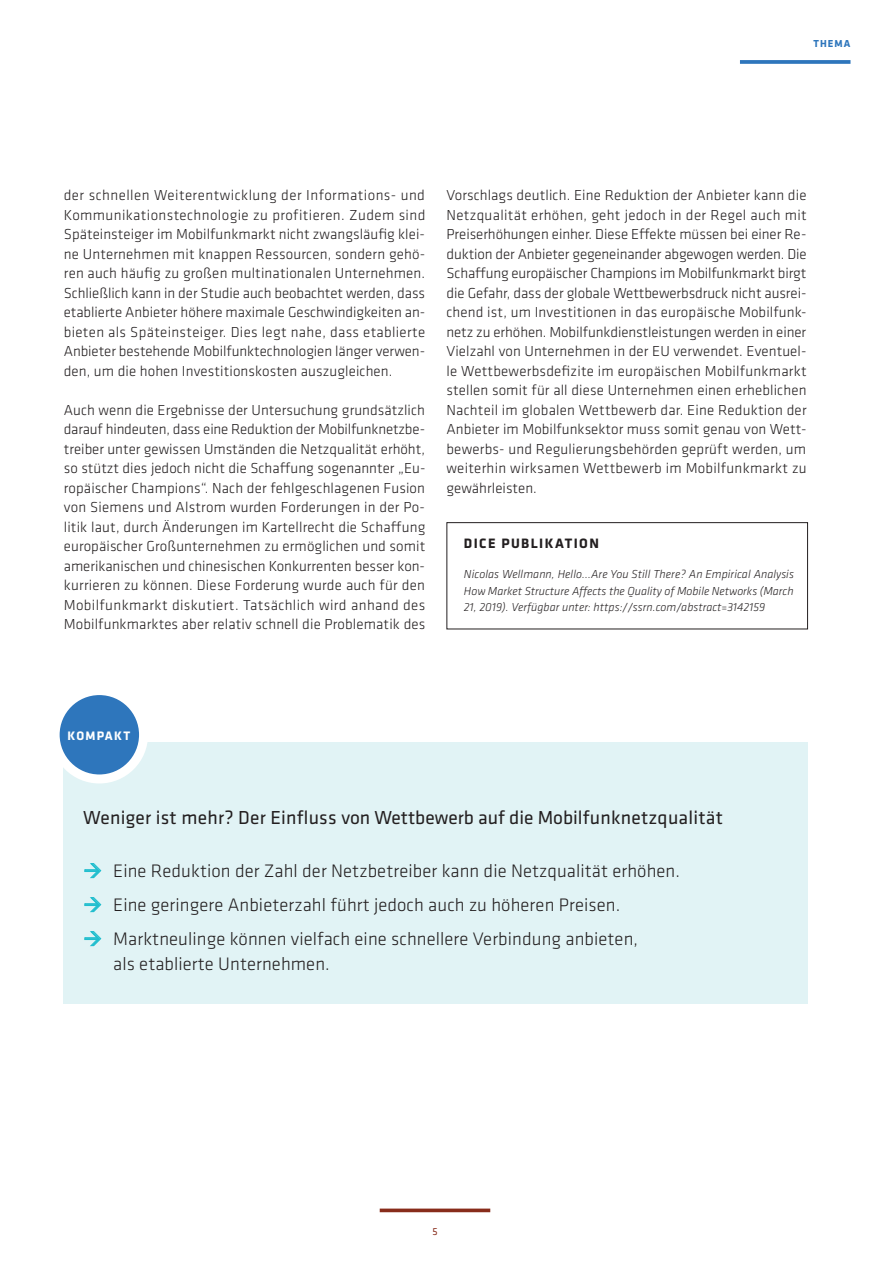
<style>
.page{position:relative;width:893px;height:1263px;background:#fff}
.page>*{position:absolute;margin:0;border:0;box-sizing:border-box;transform-origin:0 0}
.t1{font:19.5px "Klavika Basic";letter-spacing:.01em;color:#231f20}
.t2{font:300 18.75px/25.5px "Klavika Basic";letter-spacing:.005em;color:#231f20}
.t3{font:300 15px/19.5px "Klavika Basic";letter-spacing:.01em;color:#231f20;text-align:justify}
.t4{font:700 14.1px "Klavika Basic";letter-spacing:.1em;color:#231f20}
.t5{font:700 12.75px "Klavika Basic";letter-spacing:.1em;color:#fff}
.t6{font:italic 300 12px/16.5px "Klavika Basic";letter-spacing:.005em;color:#231f20;text-align:justify}
.t7{font:700 10.5px "Klavika Basic";letter-spacing:.1em;color:#2e76bc}
.t8{font:10.5px "Klavika Basic";color:#882c1b}
.s1{color:#21bece}
</style>
<div class="page">
<svg style="left:380px;top:1208px;width:110px;height:4px"></svg>
<svg style="left:740px;top:60px;width:110px;height:4px"></svg>
<div style="left:63px;top:742px;width:745px;height:261px;background:#e1f3f5"></div>
<div style="left:55px;top:690px;width:89px;height:89px;background:#2e76bc;border-radius:50%"></div>
<div style="left:51px;top:686px;width:97px;height:97px;border:9px solid #fff;border-radius:50%"></div>
<div style="left:446px;top:522px;width:362px;height:107px;border:1px solid #231f20"></div>
<svg style="left:84px;top:863px;width:18px;height:16px"></svg>
<svg style="left:84px;top:897px;width:18px;height:16px"></svg>
<svg style="left:84px;top:931px;width:18px;height:16px"></svg>
<p class="t7" style="left:813px;top:36px;width:39px">THEMA</p>
<p class="t3" style="left:64px;top:185px;width:363px">der schnellen Weiterentwicklung der Informations- und Kommunikationstechnologie zu profitieren. Zudem sind Späteinsteiger im Mobilfunkmarkt nicht zwangsläufig klei&shy;ne Unternehmen mit knappen Ressourcen, sondern gehö&shy;ren auch häufig zu großen multinationalen Unternehmen.<br>Schließlich kann in der Studie auch beobachtet werden, dass etablierte Anbieter höhere maximale Geschwindigkeiten an&shy;bieten als Späteinsteiger. Dies legt nahe, dass etablierte Anbieter bestehende Mobilfunktechnologien länger verwen&shy;den, um die hohen Investitionskosten auszugleichen.</p>
<p class="t3" style="left:64px;top:400px;width:363px">Auch wenn die Ergebnisse der Untersuchung grundsätzlich darauf hindeuten, dass eine Reduktion der Mobilfunknetzbe&shy;treiber unter gewissen Umständen die Netzqualität erhöht, so stützt dies jedoch nicht die Schaffung sogenannter „Eu&shy;ropäischer Champions“. Nach der fehlgeschlagenen Fusion von Siemens und Alstrom wurden Forderungen in der Po&shy;litik laut, durch Änderungen im Kartellrecht die Schaffung europäischer Großunternehmen zu ermöglichen und somit amerikanischen und chinesischen Konkurrenten besser kon&shy;kurrieren zu können. Diese Forderung wurde auch für den Mobilfunkmarkt diskutiert. Tatsächlich wird anhand des Mobilfunkmarktes aber relativ schnell die Problematik des</p>
<p class="t3" style="left:446px;top:185px;width:362px">Vorschlags deutlich. Eine Reduktion der Anbieter kann die Netzqualität erhöhen, geht jedoch in der Regel auch mit Preiserhöhungen einher. Diese Effekte müssen bei einer Re&shy;duktion der Anbieter gegeneinander abgewogen werden. Die Schaffung europäischer Champions im Mobilfunkmarkt birgt die Gefahr, dass der globale Wettbewerbsdruck nicht ausrei&shy;chend ist, um Investitionen in das europäische Mobilfunk&shy;netz zu erhöhen. Mobilfunkdienstleistungen werden in einer Vielzahl von Unternehmen in der EU verwendet. Eventuel&shy;le Wettbewerbsdefizite im europäischen Mobilfunkmarkt stellen somit für all diese Unternehmen einen erheblichen Nachteil im globalen Wettbewerb dar. Eine Reduktion der Anbieter im Mobilfunksektor muss somit genau von Wett&shy;bewerbs- und Regulierungsbehörden geprüft werden, um weiterhin wirksamen Wettbewerb im Mobilfunkmarkt zu gewährleisten.</p>
<p class="t4" style="left:464px;top:533px;width:136px">DICE PUBLIKATION</p>
<p class="t6" style="left:464px;top:566px;width:332px">Nicolas Wellmann, Hello...Are You Still There? An Empirical Analysis How Market Structure Affects the Quality of Mobile Networks (March 21, 2019). Verfügbar unter: https://ssrn.com/abstract=3142159</p>
<p class="t5" style="left:68px;top:727px;width:64px">KOMPAKT</p>
<h1 class="t1" style="left:83px;top:805px;width:641px">Weniger ist mehr? Der Einfluss von Wettbewerb auf die Mobilfunknetzqualität</h1>
<p class="t2" style="left:83px;top:858px;width:598px"><span class="s1">→</span> Eine Reduktion der Zahl der Netzbetreiber kann die Netzqualität erhöhen.</p>
<p class="t2" style="left:83px;top:892px;width:538px"><span class="s1">→</span> Eine geringere Anbieterzahl führt jedoch auch zu höheren Preisen.</p>
<p class="t2" style="left:113px;top:926px;width:526px;text-indent:-30px"><span class="s1">→</span> Marktneulinge können vielfach eine schnellere Verbindung anbieten, als etablierte Unternehmen.</p>
<p class="t8" style="left:432px;top:1225px;width:7px">5</p>
</div>
